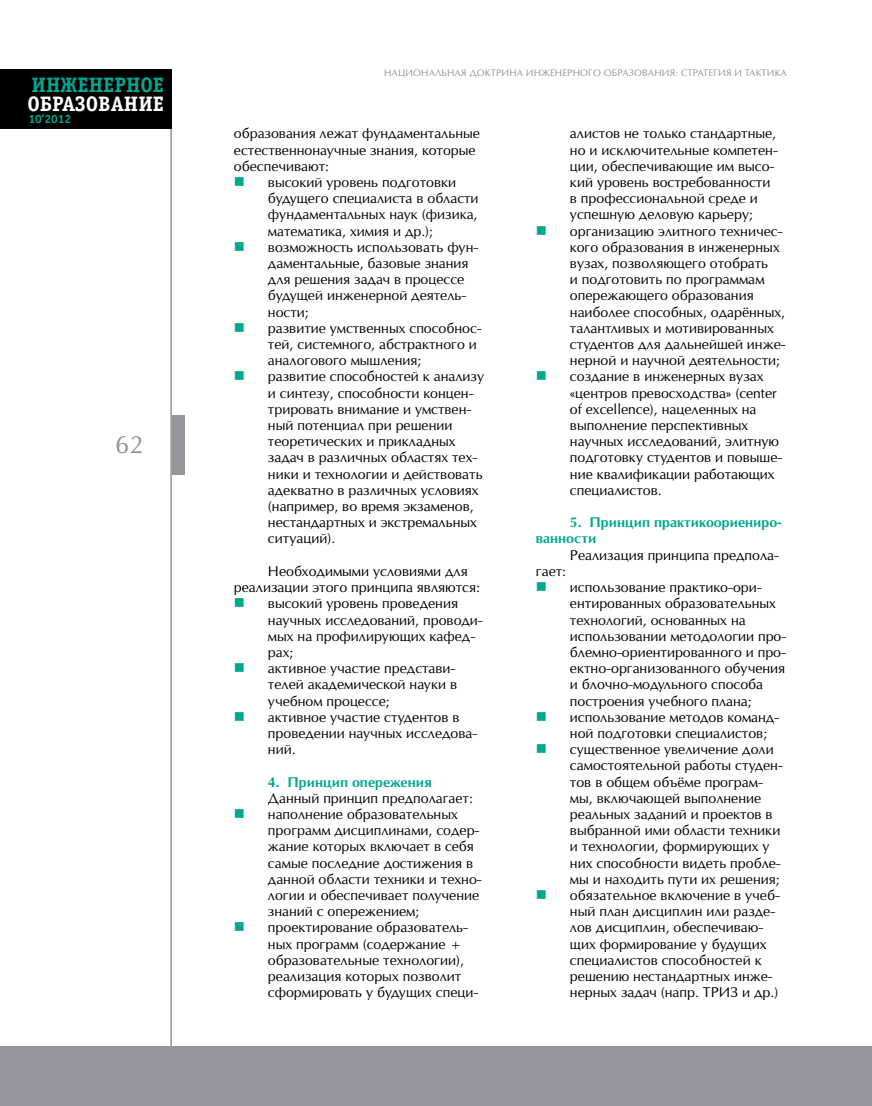
<style>
.page{position:relative;width:872px;height:1106px;background:#fff}
.page>*{position:absolute;margin:0;border:0;box-sizing:border-box;transform-origin:0 0}
.t1{font:24px "Opium New";color:#939598}
.t2{font:700 21px "Officina Serif C";color:#fff}
.t3{font:700 21px "Officina Serif C";color:#00a88f}
.t4{font:15px "Wingdings";color:#00a88f}
.t5{font:13.5px/16.2px "Opium New";color:#000}
.t6{font:700 13.5px/16.2px "Opium New";color:#00a88f}
.t7{font:700 12px "Officina Sans C";color:#00a88f}
.t8{font:9px "Opium New";letter-spacing:.01em;color:#939598}
</style>
<div class="page">
<hr style="left:170px;top:69px;width:2px;height:1037px;background:#939598">
<div style="left:0;top:1046px;width:872px;height:60px;background:#939598"></div>
<div style="left:0;top:69px;width:172px;height:60px;background:#000"></div>
<div style="left:172px;top:415px;width:12px;height:60px;background:#939598"></div>
<h2 class="t3" style="left:32px;top:73px;width:134px">ИНЖЕНЕРНОЕ</h2>
<h2 class="t2" style="left:28px;top:91px;width:138px">ОБРАЗОВАНИЕ</h2>
<p class="t7" style="left:28px;top:113px;width:44px">10’2012</p>
<h1 class="t1" style="left:115px;top:429px;width:30px">62</h1>
<p class="t8" style="left:384px;top:67px;width:9px">НАЦИОНАЛ</p>
<p class="t8" style="left:441px;top:67px;width:13px">ЬНАЯ</p>
<p class="t8" style="left:469px;top:67px;width:34px">ДОКТРИНА</p>
<p class="t8" style="left:526px;top:67px;width:8px">ИНЖЕНЕРНОГО</p>
<p class="t8" style="left:604px;top:67px;width:8px">ОБРАЗОВАНИЯ</p>
<p class="t8" style="left:675px;top:67px;width:40px">: СТРАТЕГИЯ</p>
<p class="t8" style="left:734px;top:67px;width:54px">И ТАКТИ КА</p>
<p class="t5" style="left:234px;top:125px;width:247px">образования лежат фундаментальные</p>
<p class="t5" style="left:234px;top:141px;width:243px">естественнонаучные знания, которые</p>
<p class="t5" style="left:234px;top:158px;width:97px">обеспечивают:</p>
<p class="t5" style="left:268px;top:174px;width:190px">высокий уровень подготовки</p>
<p class="t5" style="left:268px;top:190px;width:212px">будущего специалиста в области</p>
<p class="t5" style="left:268px;top:206px;width:211px">фундаментальных наук (физика,</p>
<p class="t5" style="left:268px;top:222px;width:167px">математика, химия и др.);</p>
<p class="t5" style="left:268px;top:239px;width:212px">возможность использовать фун-</p>
<p class="t5" style="left:268px;top:255px;width:202px">даментальные, базовые знания</p>
<p class="t5" style="left:268px;top:271px;width:198px">для решения задач в процессе</p>
<p class="t5" style="left:268px;top:287px;width:200px">будущей инженерной деятель-</p>
<p class="t5" style="left:268px;top:303px;width:42px">ности;</p>
<p class="t5" style="left:268px;top:320px;width:215px">развитие умственных способнос-</p>
<p class="t5" style="left:268px;top:336px;width:210px">тей, системного, абстрактного и</p>
<p class="t5" style="left:268px;top:352px;width:155px">аналогового мышления;</p>
<p class="t5" style="left:268px;top:368px;width:218px">развитие способностей к анализу</p>
<p class="t5" style="left:268px;top:384px;width:207px">и синтезу, способности концен-</p>
<p class="t5" style="left:268px;top:401px;width:205px">трировать внимание и умствен-</p>
<p class="t5" style="left:268px;top:417px;width:186px">ный потенциал при решении</p>
<p class="t5" style="left:268px;top:433px;width:189px">теоретических и прикладных</p>
<p class="t5" style="left:268px;top:449px;width:211px">задач в различных областях тех-</p>
<p class="t5" style="left:268px;top:465px;width:216px">ники и технологии и действовать</p>
<p class="t5" style="left:268px;top:482px;width:212px">адекватно в различных условиях</p>
<p class="t5" style="left:268px;top:498px;width:207px">(например, во время экзаменов,</p>
<p class="t5" style="left:268px;top:514px;width:210px">нестандартных и экстремальных</p>
<p class="t5" style="left:268px;top:530px;width:69px">ситуаций).</p>
<p class="t5" style="left:268px;top:563px;width:201px">Н еобходимыми условиями для</p>
<p class="t5" style="left:234px;top:579px;width:248px">реализации этого принципа являются:</p>
<p class="t5" style="left:268px;top:595px;width:192px">высокий уровень проведения</p>
<p class="t5" style="left:268px;top:611px;width:216px">научных исследований, проводи-</p>
<p class="t5" style="left:268px;top:627px;width:209px">мых на профилирующих кафед-</p>
<p class="t5" style="left:268px;top:644px;width:27px">рах;</p>
<p class="t5" style="left:268px;top:660px;width:189px">активное участие представи-</p>
<p class="t5" style="left:268px;top:676px;width:191px">телей академической науки в</p>
<p class="t5" style="left:268px;top:692px;width:123px">учебном процессе;</p>
<p class="t5" style="left:268px;top:708px;width:193px">активное участие студентов в</p>
<p class="t5" style="left:268px;top:725px;width:211px">проведении научных исследова-</p>
<p class="t5" style="left:268px;top:741px;width:29px">ний.</p>
<p class="t6" style="left:268px;top:773px;width:165px">4. Принцип опережения</p>
<p class="t5" style="left:268px;top:789px;width:215px">Данный принцип предполагает: наполнение образовательных программ дисциплинами, содер&shy;жание которых включает в себя самые последние достижения в данной области техники и техно&shy;логии и обеспечивает получение знаний с опережением; проектирование образователь&shy;ных программ (содержание + образовательные технологии), реализация которых позволит сформировать у будущих специ-</p>
<p class="t4" style="left:234px;top:173px;width:13px">■</p>
<p class="t4" style="left:234px;top:238px;width:13px">■</p>
<p class="t4" style="left:234px;top:319px;width:13px">■</p>
<p class="t4" style="left:234px;top:368px;width:13px">■</p>
<p class="t4" style="left:234px;top:595px;width:13px">■</p>
<p class="t4" style="left:234px;top:659px;width:13px">■</p>
<p class="t4" style="left:234px;top:708px;width:13px">■</p>
<p class="t4" style="left:234px;top:805px;width:13px">■</p>
<p class="t4" style="left:234px;top:919px;width:13px">■</p>
<p class="t5" style="left:570px;top:125px;width:217px">алистов не только стандартные, но и исключительные компетен&shy;ции, обеспечивающие им высо&shy;кий уровень востребованности<br>в профессиональной среде и успешную деловую карьеру; организацию элитного техничес&shy;кого образования в инженерных вузах, позволяющего отобрать<br>и подготовить по программам опережающего образования наиболее способных, одарённых, талантливых и мотивированных студентов для дальнейшей инже&shy;нерной и научной деятельности; создание в инженерных вузах «центров превосходства» (center of excellence), нацеленных на выполнение перспективных научных исследований, элитную подготовку студентов и повыше&shy;ние квалификации работающих специалистов.</p>
<p class="t6" style="left:536px;top:514px;width:247px;text-indent:34px">5. Принцип практикоориениро&shy;ванности</p>
<p class="t5" style="left:570px;top:546px;width:210px">Реализация принципа предпола-</p>
<p class="t5" style="left:536px;top:563px;width:32px">гает:</p>
<p class="t5" style="left:570px;top:579px;width:218px">использование практико-ори&shy;ентированных образовательных технологий, основанных на использовании методологии про&shy;блемно-ориентированного и про&shy;ектно-организованного обучения и блочно-модульного способа построения учебного плана; использование методов команд&shy;ной подготовки специалистов; существенное увеличение доли самостоятельной работы студен&shy;тов в общем объёме програм&shy;мы, включающей выполнение реальных заданий и проектов в выбранной ими области техники и технологии, формирующих у них способности видеть пробле&shy;мы и находить пути их решения; обязательное включение в учеб&shy;ный план дисциплин или разде&shy;лов дисциплин, обеспечиваю&shy;щих формирование у будущих специалистов способностей к решению нестандартных инже&shy;нерных задач (напр. ТРИЗ</p>
<p class="t4" style="left:536px;top:222px;width:13px">■</p>
<p class="t4" style="left:536px;top:368px;width:13px">■</p>
<p class="t4" style="left:536px;top:578px;width:13px">■</p>
<p class="t4" style="left:536px;top:886px;width:13px">■</p>
<p class="t5" style="left:742px;top:984px;width:38px">и др.)</p>
</div>
